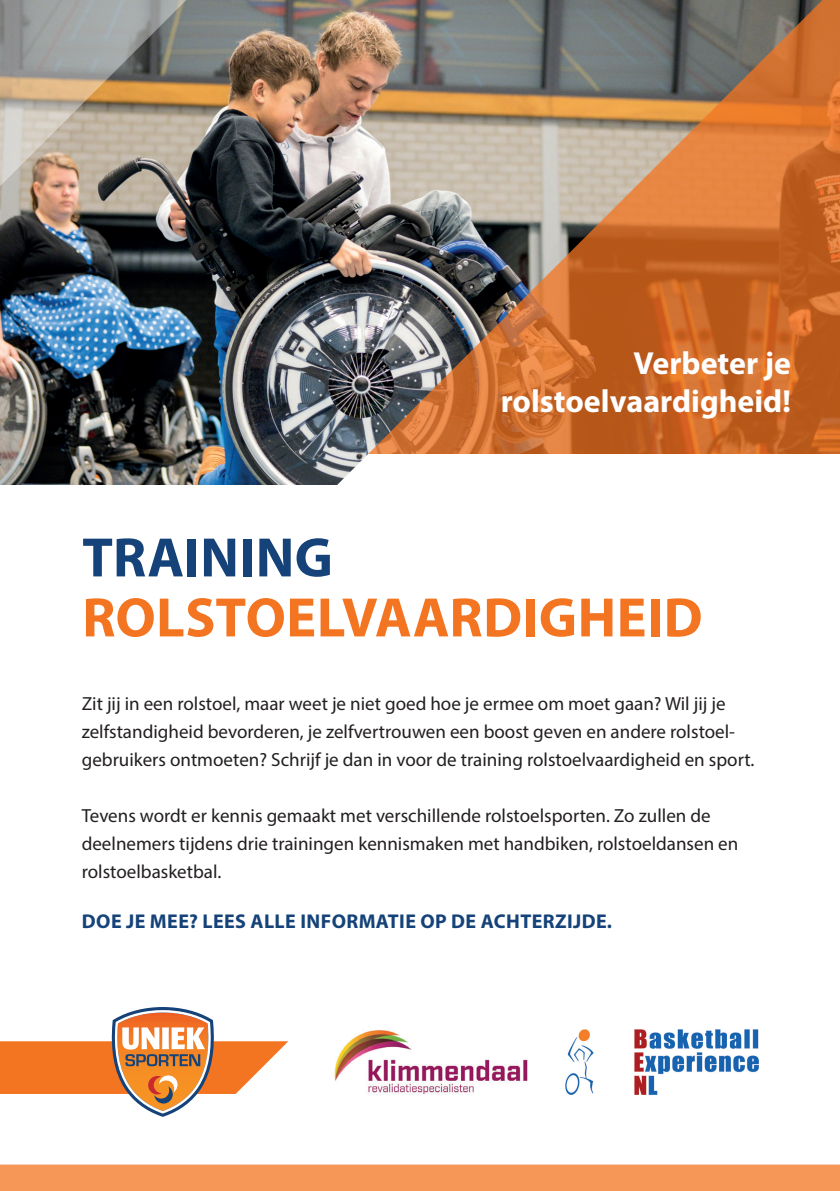
<style>
.page{position:relative;width:840px;height:1191px;background:#fff}
.page>*{position:absolute;margin:0;border:0;box-sizing:border-box;transform-origin:0 0}
.t1{font:700 56px "Myriad Pro";letter-spacing:.005em;color:#f47521}
.t2{font:700 56px "Myriad Pro";letter-spacing:.005em;color:#154379}
.t3{font:700 32px/38px "Myriad Pro";color:#fff;text-align:right}
.t4{font:700 20px "Myriad Pro";letter-spacing:.02em;color:#154379}
.t5{font:19px/28px "Myriad Pro";color:#231f20}
</style>
<div class="page">
<img style="left:0;top:0;width:368px;height:485px">
<img style="left:368px;top:0;width:471px;height:454px">
<img style="left:0;top:0;width:351px;height:283px">
<svg style="left:335px;top:454px;width:33px;height:31px"></svg>
<svg style="left:0;top:1007px;width:288px;height:109px"></svg>
<img style="left:565px;top:1029px;width:192px;height:65px">
<img style="left:334px;top:1030px;width:194px;height:64px">
<div style="left:0;top:1164px;width:839px;height:27px;background:#f69757"></div>
<h2 class="t3" style="left:500px;top:343px;width:291px">Verbeter je rolstoelvaardigheid!</h2>
<h1 class="t2" style="left:82px;top:521px;width:252px">TRAINING</h1>
<h1 class="t1" style="left:82px;top:581px;width:621px">ROLSTOELVAARDIGHEID</h1>
<p class="t5" style="left:82px;top:689px;width:674px">Zit jij in een rolstoel, maar weet je niet goed hoe je ermee om moet gaan? Wil jij je zelfstandigheid bevorderen, je zelfvertrouwen een boost geven en andere rolstoel&shy;gebruikers ontmoeten? Schrijf je dan in voor de training rolstoelvaardigheid en sport.</p>
<p class="t5" style="left:82px;top:801px;width:657px">Tevens wordt er kennis gemaakt met verschillende rolstoelsporten. Zo zullen de deelnemers tijdens drie trainingen kennismaken met handbiken, rolstoeldansen en rolstoelbasketbal.</p>
<p class="t4" style="left:82px;top:908px;width:531px">DOE JE MEE? LEES ALLE INFORMATIE OP DE ACHTERZIJDE.</p>
</div>
